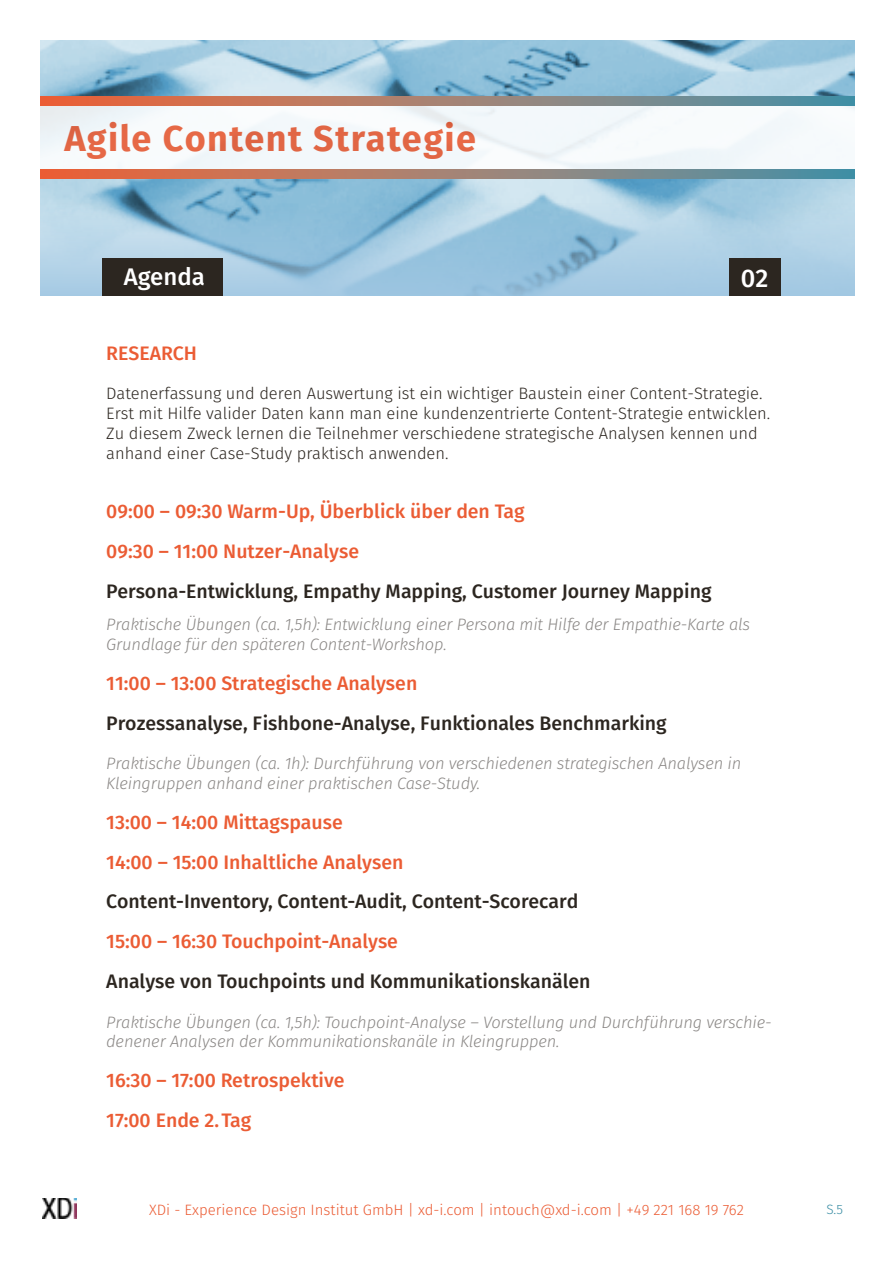
<style>
.page{position:relative;width:893px;height:1263px;background:#fff}
.page>*{position:absolute;margin:0;border:0;box-sizing:border-box;transform-origin:0 0}
.t1{font:700 36px "Fira Sans";letter-spacing:.04em;color:#eb5c34}
.t2{font:500 25.5px "Fira Sans";color:#fff}
.t3{font:500 24px "Fira Sans";color:#fff}
.t4{font:500 19.5px/39.8px "Fira Sans";color:#eb5c34}
.t5{font:500 19.5px "Fira Sans";color:#2c2620}
.t6{font:italic 300 16.5px/19.8px "Fira Sans";letter-spacing:-.01em;color:#8a8785}
.t7{font:300 16.5px/19.8px "Fira Sans";color:#2c2620}
.t8{font:300 15px "Fira Sans";color:#eb5c34}
.t9{font:300 13.5px "Fira Sans";color:#3b8ea5}
</style>
<div class="page">
<img style="left:40px;top:40px;width:815px;height:163px">
<svg style="left:40px;top:203px;width:815px;height:93px;background:#a1c8df"></svg>
<div style="left:102px;top:258px;width:121px;height:38px;background:#2c2620"></div>
<div style="left:729px;top:258px;width:51px;height:38px;background:#2c2620"></div>
<div style="left:0;top:105px;width:893px;height:69px;background:#f5f9fb"></div>
<svg style="left:40px;top:96px;width:815px;height:9px;background:#a07e72"></svg>
<svg style="left:40px;top:170px;width:815px;height:8px;background:#a07e72"></svg>
<img style="left:43px;top:1198px;width:34px;height:20px">
<h1 class="t1" style="left:65px;top:113px;width:413px">Agile Content Strategie</h1>
<h3 class="t3" style="left:124px;top:260px;width:82px">Agenda</h3>
<h2 class="t2" style="left:741px;top:260px;width:29px">02</h2>
<p class="t4" style="left:106px;top:334px;width:92px">RESEARCH</p>
<p class="t7" style="left:106px;top:385px;width:665px">Datenerfassung und deren Auswertung ist ein wichtiger Baustein einer Content-Strategie.<br>Erst mit Hilfe valider Daten kann man eine kundenzentrierte Content-Strategie entwicklen.<br>Zu diesem Zweck lernen die Teilnehmer verschiedene strategische Analysen kennen und anhand einer Case-Study praktisch anwenden.</p>
<p class="t4" style="left:106px;top:493px;width:420px">09:00 – 09:30 Warm-Up, Überblick über den Tag<br>09:30 – 11:00 Nutzer-Analyse</p>
<p class="t5" style="left:106px;top:577px;width:607px">Persona-Entwicklung, Empathy Mapping, Customer Journey Mapping</p>
<p class="t6" style="left:106px;top:616px;width:645px">Praktische Übungen (ca. 1,5h): Entwicklung einer Persona mit Hilfe der Empathie-Karte als<br>Grundlage für den späteren Content-Workshop.</p>
<p class="t4" style="left:106px;top:665px;width:313px">11:00 – 13:00 Strategische Analysen</p>
<p class="t5" style="left:106px;top:709px;width:562px">Prozessanalyse, Fishbone-Analyse, Funktionales Benchmarking</p>
<p class="t6" style="left:106px;top:755px;width:637px">Praktische Übungen (ca. 1h): Durchführung von verschiedenen strategischen Analysen in<br>Kleingruppen anhand einer praktischen Case-Study.</p>
<p class="t4" style="left:106px;top:804px;width:299px">13:00 – 14:00 Mittagspause<br>14:00 – 15:00 Inhaltliche Analysen</p>
<p class="t5" style="left:106px;top:888px;width:474px">Content-Inventory, Content-Audit, Content-Scorecard</p>
<p class="t4" style="left:106px;top:923px;width:293px">15:00 – 16:30 Touchpoint-Analyse</p>
<p class="t5" style="left:106px;top:967px;width:486px">Analyse von Touchpoints und Kommunikationskanälen</p>
<p class="t6" style="left:106px;top:1013px;width:667px">Praktische Übungen (ca. 1,5h): Touchpoint-Analyse – Vorstellung und Durchführung verschie&shy;denener Analysen der Kommunikationskanäle in Kleingruppen.</p>
<p class="t4" style="left:106px;top:1062px;width:240px">16:30 – 17:00 Retrospektive<br>17:00 Ende 2.Tag</p>
<p class="t8" style="left:149px;top:1199px;width:596px">XDi - Experience Design Institut GmbH | xd-i.com | intouch@xd-i.com | +49 221 168 19 762</p>
<p class="t9" style="left:826px;top:1200px;width:18px">S.5</p>
</div>
